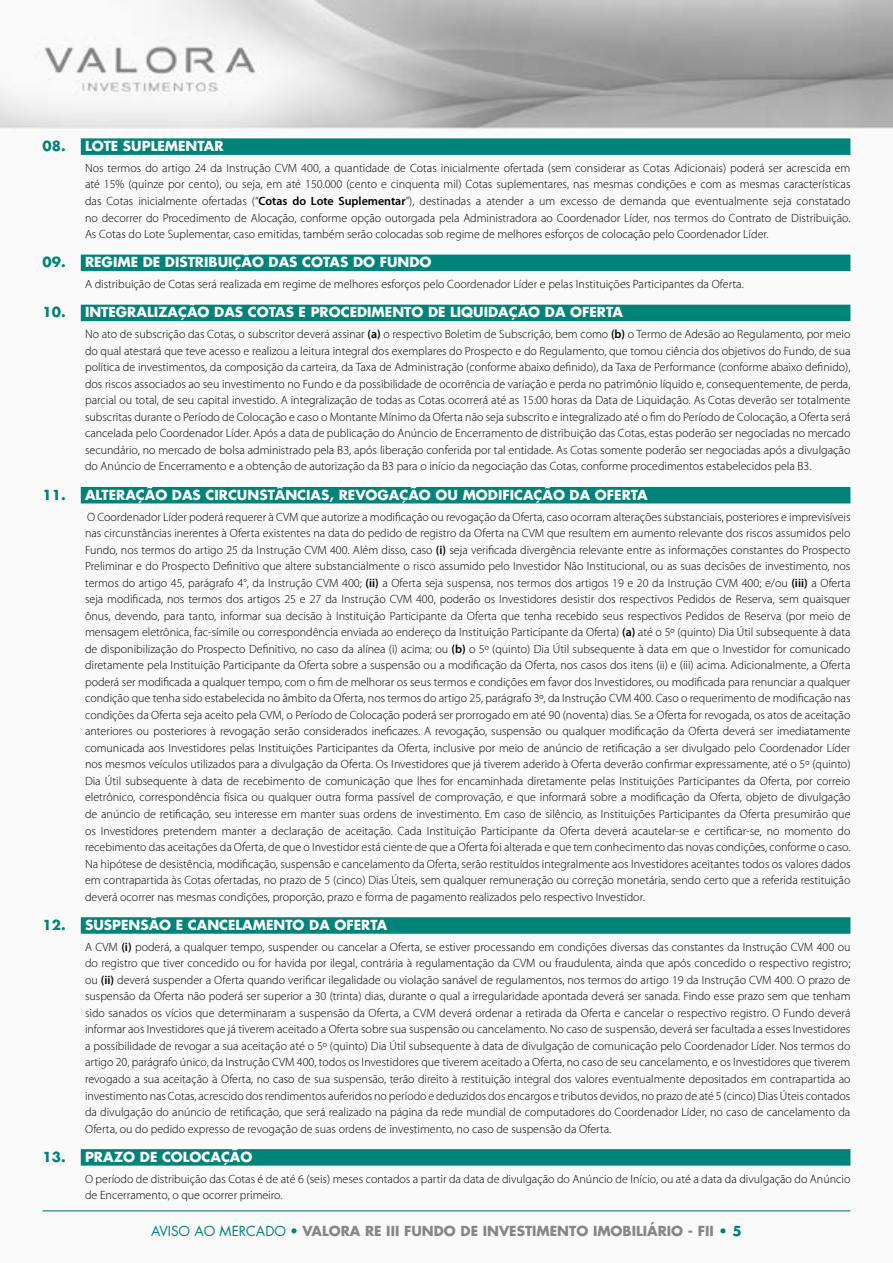
<style>
.page{position:relative;width:893px;height:1263px;background:#fff}
.page>*{position:absolute;margin:0;border:0;box-sizing:border-box;transform-origin:0 0}
.t1{font:700 13.5px "Futura";color:#fff}
.t2{font:700 13.5px "Futura";color:#878787}
.t3{font:300 12px/16.5px "Myriad Pro";color:#000;text-align:justify}
.s1{color:#008378}
.s2{font-weight:600}
.s3{font-weight:400;color:#008378}
</style>
<div class="page">
<img style="left:0;top:0;width:893px;height:1212px">
<hr style="left:43px;top:1210px;width:807px;height:1px;background:#005d67">
<div style="left:81px;top:138px;width:769px;height:17px;background:#008378"></div>
<div style="left:81px;top:255px;width:769px;height:16px;background:#008378"></div>
<div style="left:81px;top:305px;width:769px;height:16px;background:#008378"></div>
<div style="left:81px;top:487px;width:769px;height:16px;background:#008378"></div>
<div style="left:81px;top:917px;width:769px;height:17px;background:#008378"></div>
<div style="left:81px;top:1149px;width:769px;height:16px;background:#008378"></div>
<p class="t1" style="left:43px;top:137px;width:182px"><span class="s1">08.</span> LOTE SUPLEMENTAR</p>
<p class="t3" style="left:85px;top:160px;width:767px">Nos termos do artigo 24 da Instrução CVM 400, a quantidade de Cotas inicialmente ofertada (sem considerar as Cotas Adicionais) poderá ser acrescida em até 15% (quinze por cento), ou seja, em até 150.000 (cento e cinquenta mil) Cotas suplementares, nas mesmas condições e com as mesmas características das Cotas inicialmente ofertadas (“<span class="s2">Cotas do Lote Suplementar</span>”), destinadas a atender a um excesso de demanda que eventualmente seja constatado no decorrer do Procedimento de Alocação, conforme opção outorgada pela Administradora ao Coordenador Líder, nos termos do Contrato de Distribuição.<br>As Cotas do Lote Suplementar, caso emitidas, também serão colocadas sob regime de melhores esforços de colocação pelo Coordenador Líder.</p>
<p class="t1" style="left:43px;top:253px;width:391px"><span class="s1">09.</span> REGIME DE DISTRIBUIÇÃO DAS COTAS DO FUNDO</p>
<p class="t3" style="left:85px;top:276px;width:660px">A distribuição de Cotas será realizada em regime de melhores esforços pelo Coordenador Líder e pelas Instituições Participantes da Oferta.</p>
<p class="t1" style="left:43px;top:303px;width:582px"><span class="s1">10.</span> INTEGRALIZAÇÃO DAS COTAS E PROCEDIMENTO DE LIQUIDAÇÃO DA OFERTA</p>
<p class="t3" style="left:85px;top:326px;width:767px">No ato de subscrição das Cotas, o subscritor deverá assinar <span class="s2">(a)</span> o respectivo Boletim de Subscrição, bem como <span class="s2">(b)</span> o Termo de Adesão ao Regulamento, por meio do qual atestará que teve acesso e realizou a leitura integral dos exemplares do Prospecto e do Regulamento, que tomou ciência dos objetivos do Fundo, de sua política de investimentos, da composição da carteira, da Taxa de Administração (conforme abaixo definido), da Taxa de Performance (conforme abaixo definido), dos riscos associados ao seu investimento no Fundo e da possibilidade de ocorrência de variação e perda no patrimônio líquido e, consequentemente, de perda, parcial ou total, de seu capital investido. A integralização de todas as Cotas ocorrerá até as 15:00 horas da Data de Liquidação. As Cotas deverão ser totalmente subscritas durante o Período de Colocação e caso o Montante Mínimo da Oferta não seja subscrito e integralizado até o fim do Período de Colocação, a Oferta será cancelada pelo Coordenador Líder. Após a data de publicação do Anúncio de Encerramento de distribuição das Cotas, estas poderão ser negociadas no mercado secundário, no mercado de bolsa administrado pela B3, após liberação conferida por tal entidade. As Cotas somente poderão ser negociadas após a divulgação do Anúncio de Encerramento e a obtenção de autorização da B3 para o início da negociação das Cotas, conforme procedimentos estabelecidos pela B3.</p>
<p class="t1" style="left:43px;top:485px;width:607px"><span class="s1">11.</span> ALTERAÇÃO DAS CIRCUNSTÂNCIAS, REVOGAÇÃO OU MODIFICAÇÃO DA OFERTA</p>
<p class="t3" style="left:85px;top:508px;width:767px">O Coordenador Líder poderá requerer à CVM que autorize a modificação ou revogação da Oferta, caso ocorram alterações substanciais, posteriores e imprevisíveis nas circunstâncias inerentes à Oferta existentes na data do pedido de registro da Oferta na CVM que resultem em aumento relevante dos riscos assumidos pelo Fundo, nos termos do artigo 25 da Instrução CVM 400. Além disso, caso <span class="s2">(i)</span> seja verificada divergência relevante entre as informações constantes do Prospecto Preliminar e do Prospecto Definitivo que altere substancialmente o risco assumido pelo Investidor Não Institucional, ou as suas decisões de investimento, nos termos do artigo 45, parágrafo 4°, da Instrução CVM 400; <span class="s2">(ii)</span> a Oferta seja suspensa, nos termos dos artigos 19 e 20 da Instrução CVM 400; e/ou <span class="s2">(iii)</span> a Oferta seja modificada, nos termos dos artigos 25 e 27 da Instrução CVM 400, poderão os Investidores desistir dos respectivos Pedidos de Reserva, sem quaisquer ônus, devendo, para tanto, informar sua decisão à Instituição Participante da Oferta que tenha recebido seus respectivos Pedidos de Reserva (por meio de mensagem eletrônica, fac-símile ou correspondência enviada ao endereço da Instituição Participante da Oferta) <span class="s2">(a)</span> até o 5º (quinto) Dia Útil subsequente à data de disponibilização do Prospecto Definitivo, no caso da alínea (i) acima; ou <span class="s2">(b)</span> o 5º (quinto) Dia Útil subsequente à data em que o Investidor for comunicado diretamente pela Instituição Participante da Oferta sobre a suspensão ou a modificação da Oferta, nos casos dos itens (ii) e (iii) acima. Adicionalmente, a Oferta poderá ser modificada a qualquer tempo, com o fim de melhorar os seus termos e condições em favor dos Investidores, ou modificada para renunciar a qualquer condição que tenha sido estabelecida no âmbito da Oferta, nos termos do artigo 25, parágrafo 3º, da Instrução CVM 400. Caso o requerimento de modificação nas condições da Oferta seja aceito pela CVM, o Período de Colocação poderá ser prorrogado em até 90 (noventa) dias. Se a Oferta for revogada, os atos de aceitação anteriores ou posteriores à revogação serão considerados ineficazes. A revogação, suspensão ou qualquer modificação da Oferta deverá ser imediatamente comunicada aos Investidores pelas Instituições Participantes da Oferta, inclusive por meio de anúncio de retificação a ser divulgado pelo Coordenador Líder nos mesmos veículos utilizados para a divulgação da Oferta. Os Investidores que já tiverem aderido à Oferta deverão confirmar expressamente, até o 5º (quinto)<br>Dia Útil subsequente à data de recebimento de comunicação que lhes for encaminhada diretamente pelas Instituições Participantes da Oferta, por correio eletrônico, correspondência física ou qualquer outra forma passível de comprovação, e que informará sobre a modificação da Oferta, objeto de divulgação de anúncio de retificação, seu interesse em manter suas ordens de investimento. Em caso de silêncio, as Instituições Participantes da Oferta presumirão que os Investidores pretendem manter a declaração de aceitação. Cada Instituição Participante da Oferta deverá acautelar-se e certificar-se, no momento do recebimento das aceitações da Oferta, de que o Investidor está ciente de que a Oferta foi alterada e que tem conhecimento das novas condições, conforme o caso.<br>Na hipótese de desistência, modificação, suspensão e cancelamento da Oferta, serão restituídos integralmente aos Investidores aceitantes todos os valores dados em contrapartida às Cotas ofertadas, no prazo de 5 (cinco) Dias Úteis, sem qualquer remuneração ou correção monetária, sendo certo que a referida restituição deverá ocorrer nas mesmas condições, proporção, prazo e forma de pagamento realizados pelo respectivo Investidor.</p>
<p class="t1" style="left:43px;top:915px;width:346px"><span class="s1">12.</span> SUSPENSÃO E CANCELAMENTO DA OFERTA</p>
<p class="t3" style="left:85px;top:939px;width:767px">A CVM <span class="s2">(i)</span> poderá, a qualquer tempo, suspender ou cancelar a Oferta, se estiver processando em condições diversas das constantes da Instrução CVM 400 ou do registro que tiver concedido ou for havida por ilegal, contrária à regulamentação da CVM ou fraudulenta, ainda que após concedido o respectivo registro; ou <span class="s2">(ii)</span> deverá suspender a Oferta quando verificar ilegalidade ou violação sanável de regulamentos, nos termos do artigo 19 da Instrução CVM 400. O prazo de suspensão da Oferta não poderá ser superior a 30 (trinta) dias, durante o qual a irregularidade apontada deverá ser sanada. Findo esse prazo sem que tenham sido sanados os vícios que determinaram a suspensão da Oferta, a CVM deverá ordenar a retirada da Oferta e cancelar o respectivo registro. O Fundo deverá informar aos Investidores que já tiverem aceitado a Oferta sobre sua suspensão ou cancelamento. No caso de suspensão, deverá ser facultada a esses Investidores a possibilidade de revogar a sua aceitação até o 5º (quinto) Dia Útil subsequente à data de divulgação de comunicação pelo Coordenador Líder. Nos termos do artigo 20, parágrafo único, da Instrução CVM 400, todos os Investidores que tiverem aceitado a Oferta, no caso de seu cancelamento, e os Investidores que tiverem revogado a sua aceitação à Oferta, no caso de sua suspensão, terão direito à restituição integral dos valores eventualmente depositados em contrapartida ao investimento nas Cotas, acrescido dos rendimentos auferidos no período e deduzidos dos encargos e tributos devidos, no prazo de até 5 (cinco) Dias Úteis contados da divulgação do anúncio de retificação, que será realizado na página da rede mundial de computadores do Coordenador Líder, no caso de cancelamento da Oferta, ou do pedido expresso de revogação de suas ordens de investimento, no caso de suspensão da Oferta.</p>
<p class="t1" style="left:43px;top:1147px;width:211px"><span class="s1">13.</span> PRAZO DE COLOCAÇÃO</p>
<p class="t3" style="left:85px;top:1170px;width:767px">O período de distribuição das Cotas é de até 6 (seis) meses contados a partir da data de divulgação do Anúncio de Início, ou até a data da divulgação do Anúncio de Encerramento, o que ocorrer primeiro.</p>
<p class="t2" style="left:151px;top:1221px;width:592px"><span class="s3">AVISO AO MERCADO •</span> VALORA RE III FUNDO DE INVESTIMENTO IMOBILIÁRIO - FII <span class="s1">• 5</span></p>
</div>
